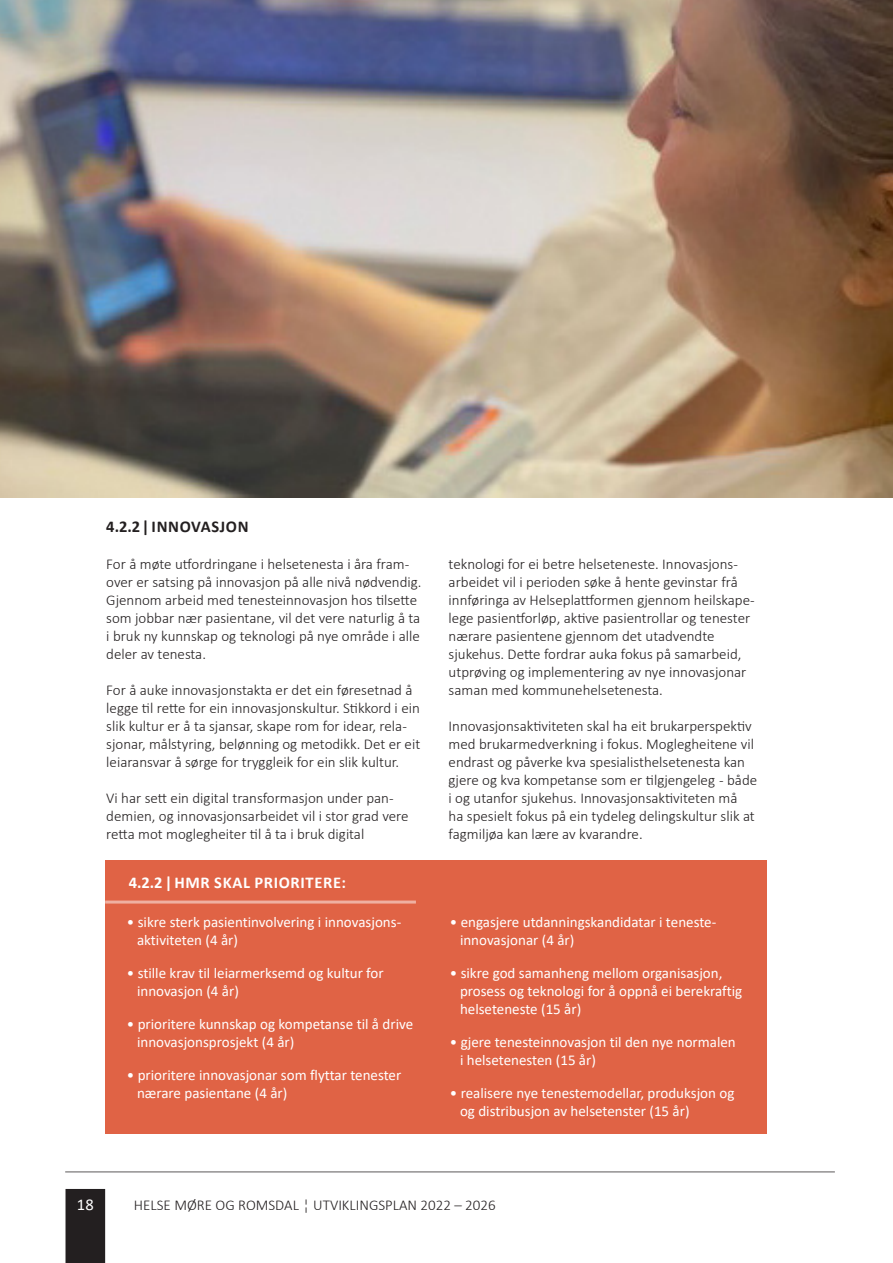
<style>
.page{position:relative;width:893px;height:1263px;background:#fff}
.page>*{position:absolute;margin:0;border:0;box-sizing:border-box;transform-origin:0 0}
.MÅLBOKS_overskrifter{font:700 16.5px "Calibri";letter-spacing:.04em;color:#fff}
.underoverskrifter{font:700 16.5px "Calibri";letter-spacing:.04em;color:#231f20}
.t1{font:16.5px "Calibri";color:#fff}
.mengdetekst{font:300 15px/18px "Calibri";color:#231f20}
.MÅLBOKS_punkttekst{font:15px/18px "Calibri";color:#fff}
</style>
<div class="page">
<hr style="left:65px;top:1171px;width:770px;height:1px;background:#231f20">
<div style="left:105px;top:861px;width:661px;height:273px;background:#e06345"></div>
<div style="left:66px;top:1189px;width:39px;height:74px;background:#231f20"></div>
<hr style="left:105px;top:900px;width:311px;height:3px;background:#fff">
<img style="left:0;top:0;width:893px;height:498px">
<p class="underoverskrifter" style="left:106px;top:515px;width:144px">4.2.2 INNOVASJON</p>
<p class="mengdetekst" style="left:106px;top:555px;width:317px">For å møte utfordringane i helsetenesta i åra fram&shy;over er satsing på innovasjon på alle nivå nødvendig.<br>Gjennom arbeid med tenesteinnovasjon hos tilsette som jobbar nær pasientane, vil det vere naturlig å ta i bruk ny kunnskap og teknologi på nye område i alle deler av tenesta.</p>
<p class="mengdetekst" style="left:106px;top:681px;width:315px">For å auke innovasjonstakta er det ein føresetnad å legge til rette for ein innovasjonskultur. Stikkord i ein slik kultur er å ta sjansar, skape rom for idear, rela&shy;sjonar, målstyring, belønning og metodikk. Det er eit leiaransvar å sørge for tryggleik for ein slik kultur.</p>
<p class="mengdetekst" style="left:106px;top:789px;width:304px">Vi har sett ein digital transformasjon under pan&shy;demien, og innovasjonsarbeidet vil i stor grad vere retta mot moglegheiter til å ta i bruk digital</p>
<p class="MÅLBOKS_overskrifter" style="left:129px;top:871px;width:219px">4.2.2 HMR SKAL PRIORITERE:</p>
<p class="MÅLBOKS_punkttekst" style="left:137px;top:912px;width:266px;text-indent:-10px">• sikre sterk pasientinvolvering i innovasjons&shy;aktiviteten (4 år)</p>
<p class="MÅLBOKS_punkttekst" style="left:137px;top:963px;width:248px;text-indent:-10px">• stille krav til leiarmerksemd og kultur for innovasjon (4 år)</p>
<p class="MÅLBOKS_punkttekst" style="left:137px;top:1014px;width:278px;text-indent:-10px">• prioritere kunnskap og kompetanse til å drive innovasjonsprosjekt (4 år)</p>
<p class="MÅLBOKS_punkttekst" style="left:137px;top:1065px;width:266px;text-indent:-10px">• prioritere innovasjonar som flyttar tenester nærare pasientane (4 år)</p>
<p class="mengdetekst" style="left:449px;top:555px;width:308px">teknologi for ei betre helseteneste. Innovasjons&shy;arbeidet vil i perioden søke å hente gevinstar frå innføringa av Helseplattformen gjennom heilskape&shy;lege pasientforløp, aktive pasientrollar og tenester nærare pasientene gjennom det utadvendte sjukehus. Dette fordrar auka fokus på samarbeid, utprøving og implementering av nye innovasjonar saman med kommunehelsetenesta.</p>
<p class="mengdetekst" style="left:449px;top:717px;width:310px">Innovasjonsaktiviteten skal ha eit brukarperspektiv med brukarmedverkning i fokus. Moglegheitene vil endrast og påverke kva spesialisthelsetenesta kan gjere og kva kompetanse som er tilgjengeleg - både i og utanfor sjukehus. Innovasjonsaktiviteten må<br>ha spesielt fokus på ein tydeleg delingskultur slik at fagmiljøa kan lære av kvarandre.</p>
<p class="MÅLBOKS_punkttekst" style="left:460px;top:912px;width:258px;text-indent:-10px">• engasjere utdanningskandidatar i teneste&shy;innovasjonar (4 år)</p>
<p class="MÅLBOKS_punkttekst" style="left:460px;top:963px;width:284px;text-indent:-10px">• sikre god samanheng mellom organisasjon, prosess og teknologi for å oppnå ei berekraftig helseteneste (15 år)</p>
<p class="MÅLBOKS_punkttekst" style="left:460px;top:1032px;width:277px;text-indent:-10px">• gjere tenesteinnovasjon til den nye normalen i helsetenesten (15 år)</p>
<p class="MÅLBOKS_punkttekst" style="left:460px;top:1083px;width:276px;text-indent:-10px">• realisere nye tenestemodellar, produksjon og og distribusjon av helsetenster (15 år)</p>
<p class="t1" style="left:77px;top:1193px;width:18px">18</p>
<p class="mengdetekst" style="left:134px;top:1195px;width:363px">HELSE MØRE OG ROMSDAL ¦ UTVIKLINGSPLAN 2022 – 2026</p>
</div>
